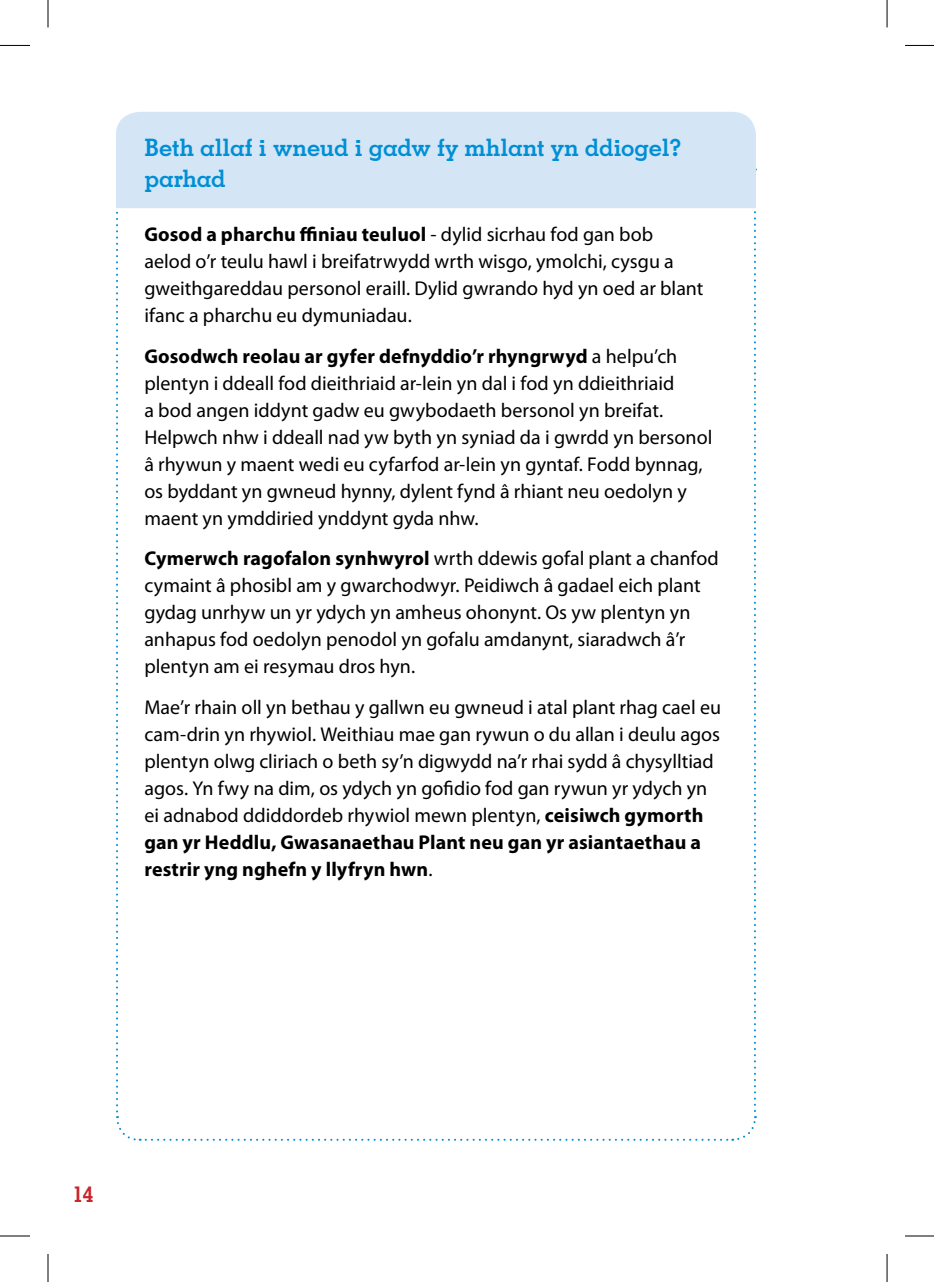
<style>
.page{position:relative;width:934px;height:1282px;background:#fff}
.page>*{position:absolute;margin:0;border:0;box-sizing:border-box;transform-origin:0 0}
.t1{font:700 24px/31px "Memphis";letter-spacing:-.01em;color:#008fd5}
.t2{font:700 22px "Memphis";color:#c9252c}
.t3{font:20px/27px "Myriad Pro";color:#000}
.s1{font-weight:700}
</style>
<div class="page">
<div style="left:116px;top:112px;width:640px;height:96px;background:#d4e6f6"></div>
<hr style="left:0;top:45px;width:30px;height:1px;background:#000">
<svg style="left:905px;top:45px;width:29px;height:1px"></svg>
<hr style="left:0;top:1236px;width:30px;height:1px;background:#000">
<svg style="left:905px;top:1236px;width:29px;height:1px"></svg>
<svg style="left:48px;top:0;width:1px;height:27px"></svg>
<svg style="left:48px;top:1254px;width:1px;height:28px"></svg>
<svg style="left:887px;top:0;width:1px;height:27px"></svg>
<svg style="left:887px;top:1254px;width:1px;height:28px"></svg>
<p class="t1" style="left:144px;top:132px;width:539px">Beth allaf i wneud i gadw fy mhlant yn ddiogel? parhad</p>
<p class="t3" style="left:144px;top:221px;width:561px"><span class="s1">Gosod a pharchu ffiniau teuluol</span> - dylid sicrhau fod gan bob aelod o’r teulu hawl i breifatrwydd wrth wisgo, ymolchi, cysgu a gweithgareddau personol eraill. Dylid gwrando hyd yn oed ar blant ifanc a pharchu eu dymuniadau.</p>
<p class="t3" style="left:144px;top:342px;width:570px"><span class="s1">Gosodwch reolau ar gyfer defnyddio’r rhyngrwyd</span> a helpu’ch plentyn i ddeall fod dieithriaid ar-lein yn dal i fod yn ddieithriaid<br>a bod angen iddynt gadw eu gwybodaeth bersonol yn breifat.<br>Helpwch nhw i ddeall nad yw byth yn syniad da i gwrdd yn bersonol â rhywun y maent wedi eu cyfarfod ar-lein yn gyntaf. Fodd bynnag, os byddant yn gwneud hynny, dylent fynd â rhiant neu oedolyn y maent yn ymddiried ynddynt gyda nhw.</p>
<p class="t3" style="left:144px;top:545px;width:576px"><span class="s1">Cymerwch ragofalon synhwyrol</span> wrth ddewis gofal plant a chanfod cymaint â phosibl am y gwarchodwyr. Peidiwch â gadael eich plant gydag unrhyw un yr ydych yn amheus ohonynt. Os yw plentyn yn anhapus fod oedolyn penodol yn gofalu amdanynt, siaradwch â’r plentyn am ei resymau dros hyn.</p>
<p class="t3" style="left:144px;top:693px;width:578px">Mae’r rhain oll yn bethau y gallwn eu gwneud i atal plant rhag cael eu cam-drin yn rhywiol. Weithiau mae gan rywun o du allan i deulu agos plentyn olwg cliriach o beth sy’n digwydd na’r rhai sydd â chysylltiad agos. Yn fwy na dim, os ydych yn gofidio fod gan rywun yr ydych yn ei adnabod ddiddordeb rhywiol mewn plentyn, <span class="s1">ceisiwch gymorth gan yr Heddlu, Gwasanaethau Plant neu gan yr asiantaethau a restrir yng nghefn y llyfryn hwn</span>.</p>
<p class="t2" style="left:73px;top:1181px;width:22px">14</p>
</div>
